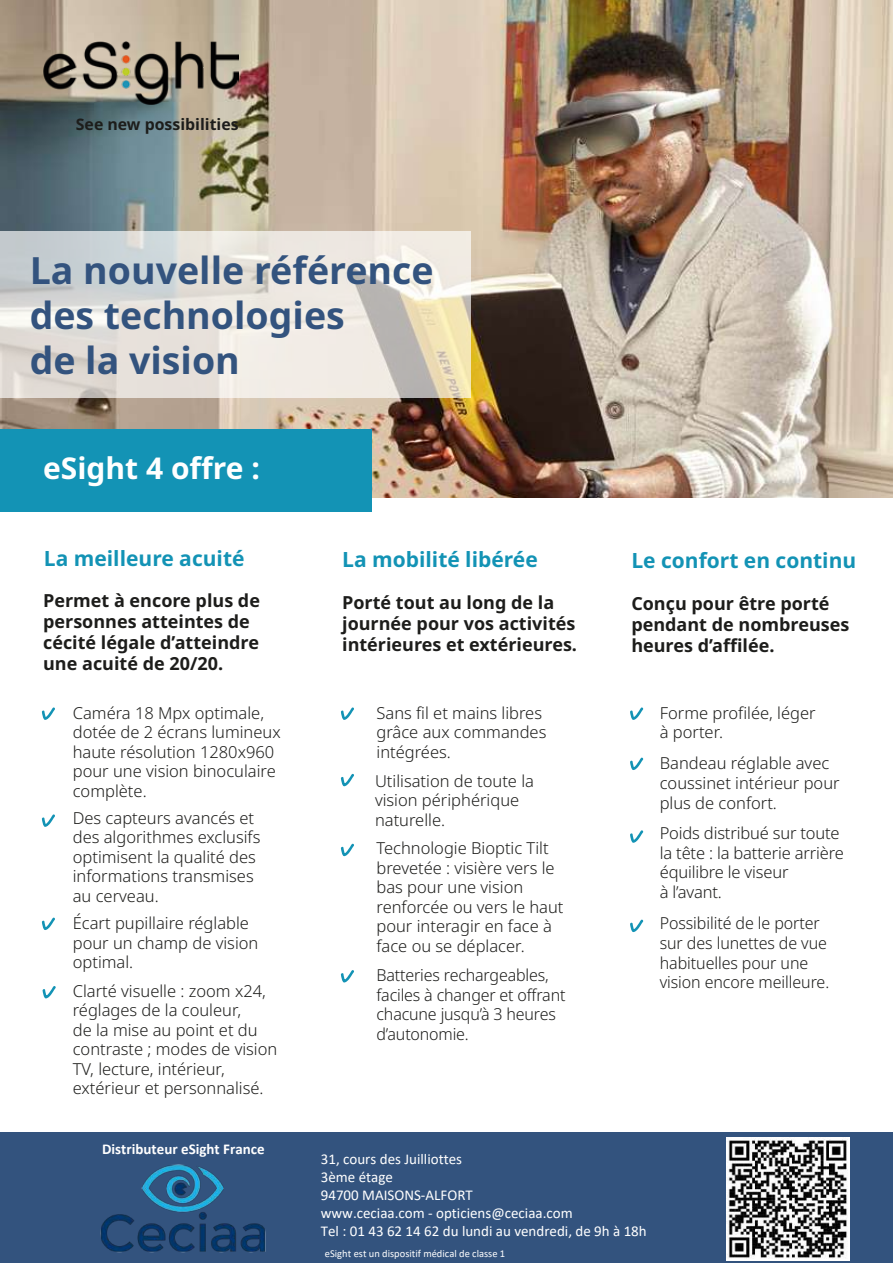
<style>
.page{position:relative;width:893px;height:1263px;background:#fff}
.page>*{position:absolute;margin:0;border:0;box-sizing:border-box;transform-origin:0 0}
.t1{font:700 37.5px/45px "Noto Sans";color:#33537e}
.t2{font:700 30px "Noto Sans";color:#fff}
.t3{font:700 21px "Noto Sans";color:#1393b5}
.t4{font:700 18px/21px "Noto Sans";color:#1d1d1b}
.t5{font:300 16.5px/19.5px "Noto Sans";color:#1d1d1b}
.t6{font:700 15.9px "Noto Sans";color:#1d1d1b}
.t7{font:15px/18px "Calibri";color:#fff}
.t8{font:700 15px "Calibri";color:#fff}
.t9{font:10.5px "Calibri";color:#fff}
</style>
<div class="page">
<img style="left:0;top:0;width:893px;height:498px">
<svg style="left:0;top:231px;width:471px;height:167px;background:#e2dfd8"></svg>
<div style="left:0;top:1132px;width:893px;height:131px;background:#33537e"></div>
<div style="left:0;top:429px;width:371px;height:82px;background:#1393b5"></div>
<svg style="left:42px;top:707px;width:13px;height:13px"></svg>
<svg style="left:42px;top:814px;width:13px;height:13px"></svg>
<svg style="left:42px;top:917px;width:13px;height:13px"></svg>
<svg style="left:42px;top:986px;width:14px;height:12px"></svg>
<svg style="left:341px;top:707px;width:13px;height:13px"></svg>
<svg style="left:341px;top:773px;width:13px;height:13px"></svg>
<svg style="left:341px;top:843px;width:13px;height:13px"></svg>
<svg style="left:341px;top:970px;width:13px;height:12px"></svg>
<svg style="left:630px;top:707px;width:14px;height:13px"></svg>
<svg style="left:630px;top:757px;width:14px;height:13px"></svg>
<svg style="left:630px;top:830px;width:14px;height:13px"></svg>
<svg style="left:630px;top:919px;width:14px;height:13px"></svg>
<img style="left:43px;top:41px;width:196px;height:63px">
<img style="left:100px;top:1164px;width:166px;height:89px">
<img style="left:726px;top:1137px;width:123px;height:123px">
<p class="t6" style="left:76px;top:113px;width:164px">See new possibilities</p>
<h1 class="t1" style="left:30px;top:249px;width:405px">La nouvelle référence des technologies<br>de la vision</h1>
<h2 class="t2" style="left:43px;top:447px;width:218px">eSight 4 offre :</h2>
<p class="t3" style="left:44px;top:543px;width:202px">La meilleure acuité</p>
<p class="t4" style="left:43px;top:591px;width:218px">Permet à encore plus de personnes atteintes de cécité légale d’atteindre une acuité de 20/20.</p>
<p class="t5" style="left:73px;top:703px;width:209px">Caméra 18 Mpx optimale, dotée de 2 écrans lumineux haute résolution 1280x960 pour une vision binoculaire complète.</p>
<p class="t5" style="left:73px;top:808px;width:189px">Des capteurs avancés et des algorithmes exclusifs optimisent la qualité des informations transmises au cerveau.</p>
<p class="t5" style="left:73px;top:914px;width:187px">Écart pupillaire réglable pour un champ de vision optimal.</p>
<p class="t5" style="left:73px;top:981px;width:206px">Clarté visuelle : zoom x24, réglages de la couleur,<br>de la mise au point et du contraste ; modes de vision<br>TV, lecture, intérieur, extérieur et personnalisé.</p>
<p class="t8" style="left:102px;top:1139px;width:164px">Distributeur eSight France</p>
<p class="t3" style="left:342px;top:545px;width:197px">La mobilité libérée</p>
<p class="t3" style="left:631px;top:546px;width:226px">Le confort en continu</p>
<p class="t4" style="left:631px;top:593px;width:219px">Conçu pour être porté pendant de nombreuses heures d’affilée.</p>
<p class="t4" style="left:342px;top:592px;width:236px">Porté tout au long de la journée pour vos activités intérieures et extérieures.</p>
<p class="t5" style="left:376px;top:703px;width:171px">Sans fil et mains libres grâce aux commandes intégrées.</p>
<p class="t5" style="left:375px;top:771px;width:161px">Utilisation de toute la vision périphérique naturelle.</p>
<p class="t5" style="left:376px;top:839px;width:189px">Technologie Bioptic Tilt brevetée : visière vers le bas pour une vision renforcée ou vers le haut pour interagir en face à face ou se déplacer.</p>
<p class="t5" style="left:376px;top:966px;width:190px">Batteries rechargeables, faciles à changer et offrant chacune jusqu’à 3 heures d’autonomie.</p>
<p class="t5" style="left:660px;top:703px;width:157px">Forme profilée, léger à porter.</p>
<p class="t5" style="left:660px;top:754px;width:181px">Bandeau réglable avec coussinet intérieur pour plus de confort.</p>
<p class="t5" style="left:660px;top:824px;width:186px">Poids distribué sur toute la tête : la batterie arrière équilibre le viseur<br>à l’avant.</p>
<p class="t5" style="left:660px;top:914px;width:171px">Possibilité de le porter sur des lunettes de vue habituelles pour une vision encore meilleure.</p>
<p class="t7" style="left:321px;top:1150px;width:327px">31, cours des Juilliottes<br>3ème étage<br>94700 MAISONS-ALFORT<br>www.ceciaa.com - opticiens@ceciaa.com<br>Tel : 01 43 62 14 62 du lundi au vendredi, de 9h à 18h</p>
<p class="t9" style="left:325px;top:1246px;width:182px">eSight est un dispositif médical de classe 1</p>
</div>
